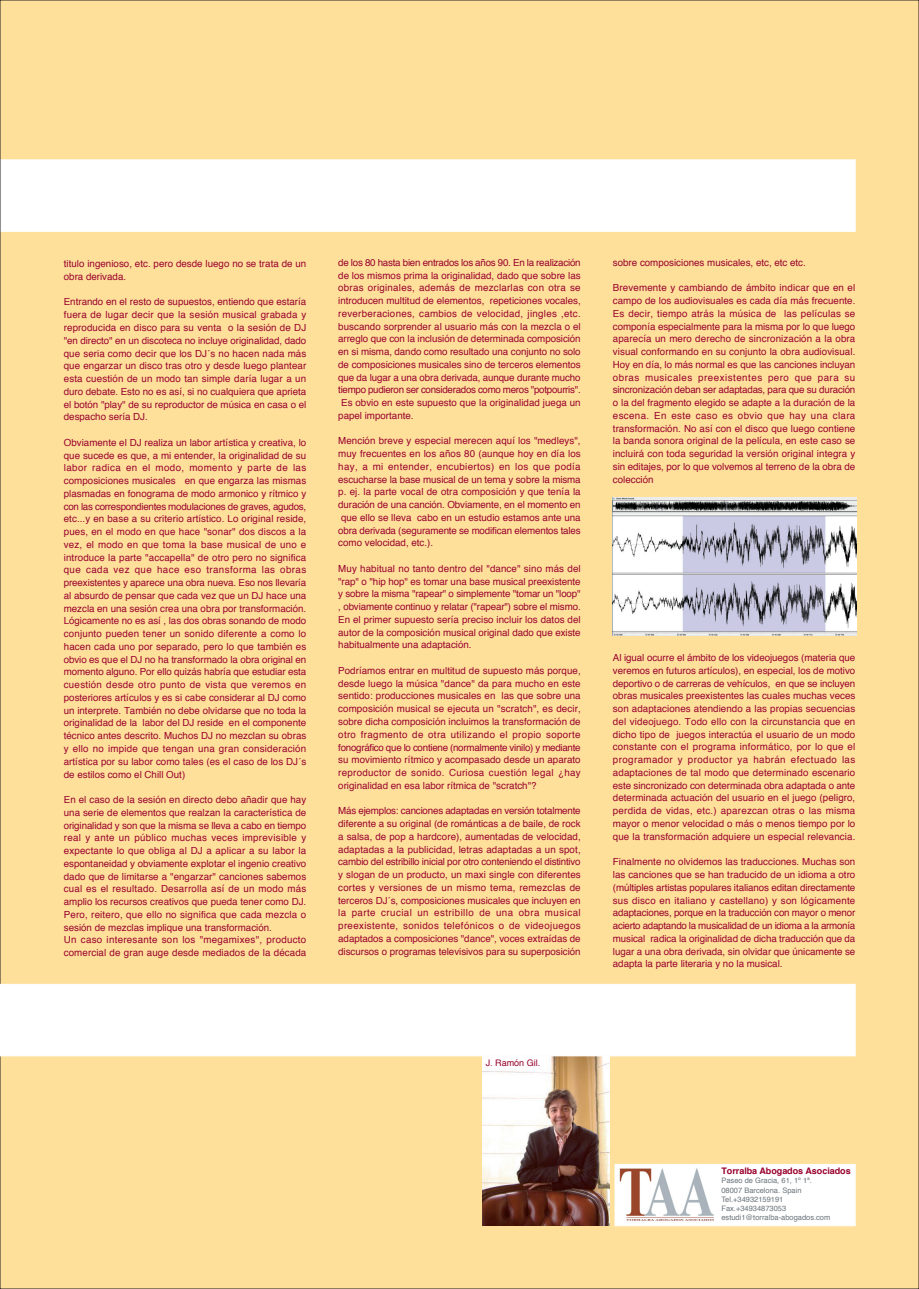
<style>
.page{position:relative;width:919px;height:1289px;background:#fff}
.page>*{position:absolute;margin:0;border:0;box-sizing:border-box;transform-origin:0 0}
.t1{font:9.75px/12.8px "Helvetica";color:#98012d;text-align:justify}
.t2{font:700 9px "Helvetica";color:#98012d}
.t3{font:9px "Helvetica";color:#98012d}
.t4{font:7.5px/9.1px "Helvetica";color:#6a747b}
</style>
<div class="page">
<div style="left:0;top:0;width:918px;height:1288px;background:#ffe09b"></div>
<img style="left:482px;top:1056px;width:127px;height:169px">
<div style="left:0;top:159px;width:855px;height:73px;background:#fff;border:1px solid #fff"></div>
<div style="left:614px;top:1163px;width:241px;height:63px;background:#fff;border:1px solid #fff"></div>
<img style="left:619px;top:1168px;width:95px;height:53px">
<div style="left:0;top:983px;width:855px;height:73px;background:#fff;border:1px solid #fff"></div>
<img style="left:613px;top:497px;width:243px;height:139px">
<p class="t1" style="left:64px;top:258px;width:244px">titulo ingenioso, etc. pero desde luego no se trata de un obra derivada.</p>
<p class="t1" style="left:64px;top:296px;width:244px">Entrando en el resto de supuestos, entiendo que estaría fuera de lugar decir que la sesión musical grabada y reproducida en disco para su venta o la sesión de DJ "en directo" en un discoteca no incluye originalidad, dado que seria como decir que los DJ´s no hacen nada más que engarzar un disco tras otro y desde luego plantear esta cuestión de un modo tan simple daría lugar a un duro debate. Esto no es así, si no cualquiera que aprieta el botón "play" de su reproductor de música en casa o el despacho sería DJ.</p>
<p class="t1" style="left:64px;top:437px;width:244px">Obviamente el DJ realiza un labor artística y creativa, lo que sucede es que, a mi entender, la originalidad de su labor radica en el modo, momento y parte de las composiciones musicales en que engarza las mismas plasmadas en fonograma de modo armonico y rítmico y con las correspondientes modulaciones de graves, agudos, etc...y en base a su criterio artístico. Lo original reside, pues, en el modo en que hace "sonar" dos discos a la vez, el modo en que toma la base musical de uno e introduce la parte "accapella" de otro pero no significa que cada vez que hace eso transforma las obras preexistentes y aparece una obra nueva. Eso nos llevaría al absurdo de pensar que cada vez que un DJ hace una mezcla en una sesión crea una obra por transformación.<br>Lógicamente no es así , las dos obras sonando de modo conjunto pueden tener un sonido diferente a como lo hacen cada uno por separado, pero lo que también es obvio es que el DJ no ha transformado la obra original en momento alguno. Por ello quizás habría que estudiar esta cuestión desde otro punto de vista que veremos en posteriores artículos y es si cabe considerar al DJ como un interprete. También no debe olvidarse que no toda la originalidad de la labor del DJ reside en el componente técnico antes descrito. Muchos DJ no mezclan su obras y ello no impide que tengan una gran consideración artística por su labor como tales (es el caso de los DJ´s de estilos como el Chill Out)</p>
<p class="t1" style="left:64px;top:794px;width:244px;text-align:left">En el caso de la sesión en directo debo añadir que hay una serie de elementos que realzan la característica de originalidad y son que la misma se lleva a cabo en tiempo real y ante un público muchas veces imprevisible y expectante lo que obliga al DJ a aplicar a su labor la espontaneidad y obviamente explotar el ingenio creativo dado que de limitarse a "engarzar" canciones sabemos cual es el resultado. Desarrolla así de un modo más amplio los recursos creativos que pueda tener como DJ.<br>Pero, reitero, que ello no significa que cada mezcla o sesión de mezclas implique una transformación.<br>Un caso interesante son los "megamixes", producto comercial de gran auge desde mediados de la década</p>
<p class="t1" style="left:338px;top:257px;width:244px">de los 80 hasta bien entrados los años 90. En la realización de los mismos prima la originalidad, dado que sobre las obras originales, además de mezclarlas con otra se introducen multitud de elementos, repeticiones vocales, reverberaciones, cambios de velocidad, jingles ,etc. buscando sorprender al usuario más con la mezcla o el arreglo que con la inclusión de determinada composición en si misma, dando como resultado una conjunto no solo de composiciones musicales sino de terceros elementos que da lugar a una obra derivada, aunque durante mucho tiempo pudieron ser considerados como meros "potpourris".<br>Es obvio en este supuesto que la originalidad juega un papel importante.</p>
<p class="t1" style="left:338px;top:435px;width:244px">Mención breve y especial merecen aquí los "medleys", muy frecuentes en los años 80 (aunque hoy en día los hay, a mi entender, encubiertos) en los que podía escucharse la base musical de un tema y sobre la misma p. ej. la parte vocal de otra composición y que tenía la duración de una canción. Obviamente, en el momento en que ello se lleva cabo en un estudio estamos ante una obra derivada (seguramente se modifican elementos tales como velocidad, etc.).</p>
<p class="t1" style="left:338px;top:563px;width:244px">Muy habitual no tanto dentro del "dance" sino más del "rap" o "hip hop" es tomar una base musical preexistente y sobre la misma "rapear" o simplemente "tomar un "loop" , obviamente continuo y relatar ("rapear") sobre el mismo.<br>En el primer supuesto sería preciso incluir los datos del autor de la composición musical original dado que existe habitualmente una adaptación.</p>
<p class="t1" style="left:338px;top:665px;width:244px">Podríamos entrar en multitud de supuesto más porque, desde luego la música "dance" da para mucho en este sentido: producciones musicales en las que sobre una composición musical se ejecuta un "scratch", es decir, sobre dicha composición incluimos la transformación de otro fragmento de otra utilizando el propio soporte fonográfico que lo contiene (normalmente vinilo) y mediante su movimiento rítmico y acompasado desde un aparato reproductor de sonido. Curiosa cuestión legal ¿hay originalidad en esa labor rítmica de "scratch"?</p>
<p class="t1" style="left:338px;top:805px;width:244px">Más ejemplos: canciones adaptadas en versión totalmente diferente a su original (de románticas a de baile, de rock a salsa, de pop a hardcore), aumentadas de velocidad, adaptadas a la publicidad, letras adaptadas a un spot, cambio del estribillo inicial por otro conteniendo el distintivo y slogan de un producto, un maxi single con diferentes cortes y versiones de un mismo tema, remezclas de terceros DJ´s, composiciones musicales que incluyen en la parte crucial un estribillo de una obra musical preexistente, sonidos telefónicos o de videojuegos adaptados a composiciones "dance", voces extraídas de discursos o programas televisivos para su superposición</p>
<p class="t1" style="left:613px;top:257px;width:194px">sobre composiciones musicales, etc, etc etc.</p>
<p class="t1" style="left:613px;top:282px;width:244px">Brevemente y cambiando de ámbito indicar que en el campo de los audiovisuales es cada día más frecuente.<br>Es decir, tiempo atrás la música de las películas se componía especialmente para la misma por lo que luego aparecía un mero derecho de sincronización a la obra visual conformando en su conjunto la obra audiovisual.<br>Hoy en día, lo más normal es que las canciones incluyan obras musicales preexistentes pero que para su sincronización deban ser adaptadas, para que su duración o la del fragmento elegido se adapte a la duración de la escena. En este caso es obvio que hay una clara transformación. No así con el disco que luego contiene la banda sonora original de la película, en este caso se incluirá con toda seguridad la versión original integra y sin editajes, por lo que volvemos al terreno de la obra de colección</p>
<p class="t1" style="left:613px;top:652px;width:244px">Al igual ocurre el ámbito de los videojuegos (materia que veremos en futuros artículos), en especial, los de motivo deportivo o de carreras de vehículos, en que se incluyen obras musicales preexistentes las cuales muchas veces son adaptaciones atendiendo a las propias secuencias del videojuego. Todo ello con la circunstancia que en dicho tipo de juegos interactúa el usuario de un modo constante con el programa informático, por lo que el programador y productor ya habrán efectuado las adaptaciones de tal modo que determinado escenario este sincronizado con determinada obra adaptada o ante determinada actuación del usuario en el juego (peligro, perdida de vidas, etc.) aparezcan otras o las misma mayor o menor velocidad o más o menos tiempo por lo que la transformación adquiere un especial relevancia.</p>
<p class="t1" style="left:613px;top:856px;width:244px">Finalmente no olvidemos las traducciones. Muchas son las canciones que se han traducido de un idioma a otro (múltiples artistas populares italianos editan directamente sus disco en italiano y castellano) y son lógicamente adaptaciones, porque en la traducción con mayor o menor acierto adaptando la musicalidad de un idioma a la armonía musical radica la originalidad de dicha traducción que da lugar a una obra derivada, sin olvidar que únicamente se adapta la parte literaria y no la musical.</p>
<p class="t3" style="left:485px;top:1059px;width:56px">J. Ramón Gil.</p>
<p class="t2" style="left:721px;top:1167px;width:131px">Torralba Abogados Asociados</p>
<p class="t4" style="left:721px;top:1176px;width:110px">Paseo de Gracia, 61, 1º 1ª.<br>08007 Barcelona. Spain<br>Tel.+34932159191<br>Fax.+34934873053 estudi1@torralba-abogados.com</p>
</div>
